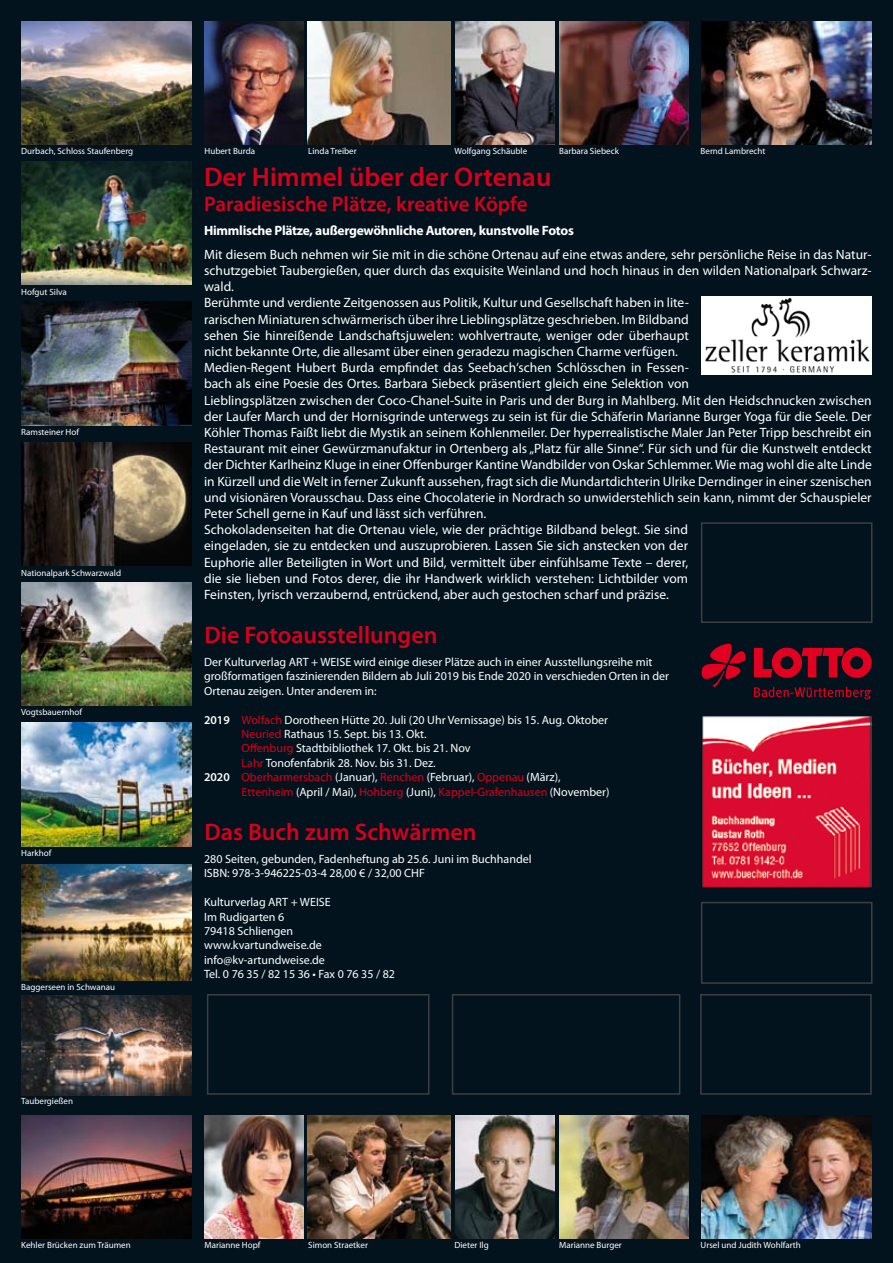
<style>
.page{position:relative;width:893px;height:1263px;background:#03131e}
.page>*{position:absolute;margin:0;border:0;box-sizing:border-box;transform-origin:0 0}
.t1{font:600 27px "Myriad Pro";color:#d5001c}
.t2{font:600 24px "Myriad Pro";color:#d5001c}
.t3{font:600 21px "Myriad Pro";color:#d5001c}
.t4{font:13.5px/16.2px "Myriad Pro";color:#fff}
.t5{font:700 13.5px "Myriad Pro";letter-spacing:-.02em;color:#fff}
.t6{font:12px/14.4px "Myriad Pro";color:#fff}
.t7{font:12px "Myriad Pro";color:#d5001c}
.t8{font:9px "Myriad Pro";color:#fff}
.s1{font-weight:600}
.s2{color:#d5001c}
.s3{font-weight:600;color:#fff}
.s4{color:#fff}
</style>
<div class="page">
<img style="left:21px;top:21px;width:170px;height:124px">
<img style="left:21px;top:1115px;width:170px;height:123px">
<img style="left:204px;top:21px;width:100px;height:124px">
<img style="left:204px;top:1115px;width:100px;height:123px">
<img style="left:308px;top:21px;width:143px;height:124px">
<img style="left:308px;top:1115px;width:143px;height:123px">
<img style="left:455px;top:21px;width:100px;height:124px">
<img style="left:455px;top:1115px;width:100px;height:123px">
<img style="left:559px;top:21px;width:130px;height:124px">
<img style="left:559px;top:1115px;width:130px;height:123px">
<img style="left:702px;top:21px;width:170px;height:124px">
<img style="left:702px;top:1115px;width:170px;height:123px">
<img style="left:21px;top:162px;width:170px;height:123px">
<img style="left:21px;top:302px;width:170px;height:123px">
<img style="left:21px;top:442px;width:170px;height:124px">
<img style="left:21px;top:583px;width:170px;height:123px">
<img style="left:21px;top:723px;width:170px;height:123px">
<img style="left:21px;top:865px;width:170px;height:115px">
<img style="left:21px;top:996px;width:170px;height:99px">
<div style="left:702px;top:296px;width:170px;height:79px;background:#fff"></div>
<img style="left:705px;top:297px;width:165px;height:76px">
<div style="left:701px;top:522px;width:171px;height:101px;border:2px solid #3e3e40"></div>
<div style="left:701px;top:902px;width:171px;height:82px;border:2px solid #3e3e40"></div>
<div style="left:700px;top:994px;width:172px;height:101px;border:2px solid #3e3e40"></div>
<div style="left:452px;top:994px;width:228px;height:101px;border:2px solid #3e3e40"></div>
<div style="left:207px;top:994px;width:222px;height:101px;border:2px solid #3e3e40"></div>
<img style="left:702px;top:716px;width:170px;height:172px">
<svg style="left:754px;top:648px;width:118px;height:30px"></svg>
<svg style="left:702px;top:644px;width:44px;height:43px"></svg>
<svg style="left:754px;top:687px;width:117px;height:12px"></svg>
<p class="t8" style="left:21px;top:145px;width:114px">Durbach, Schloss Staufenberg</p>
<p class="t8" style="left:21px;top:286px;width:47px">Hofgut Silva</p>
<p class="t8" style="left:21px;top:426px;width:59px">Ramsteiner Hof</p>
<p class="t8" style="left:21px;top:567px;width:101px">Nationalpark Schwarzwald</p>
<p class="t8" style="left:21px;top:707px;width:62px">Vogtsbauernhof</p>
<p class="t8" style="left:21px;top:847px;width:32px">Harkhof</p>
<p class="t8" style="left:21px;top:981px;width:95px">Baggerseen in Schwanau</p>
<p class="t8" style="left:21px;top:1096px;width:53px">Taubergießen</p>
<p class="t8" style="left:21px;top:1239px;width:111px">Kehler Brücken zum Träumen</p>
<p class="t8" style="left:205px;top:145px;width:52px">Hubert Burda</p>
<p class="t8" style="left:308px;top:145px;width:50px">Linda Treiber</p>
<p class="t8" style="left:454px;top:145px;width:74px">Wolfgang Schäuble</p>
<p class="t8" style="left:559px;top:145px;width:61px">Barbara Siebeck</p>
<p class="t8" style="left:701px;top:145px;width:66px">Bernd Lambrecht</p>
<h1 class="t1" style="left:204px;top:160px;width:349px">Der Himmel über der Ortenau</h1>
<h3 class="t3" style="left:204px;top:191px;width:325px">Paradiesische Plätze, kreative Köpfe</h3>
<p class="t5" style="left:204px;top:222px;width:371px">Himmlische Plätze, außergewöhnliche Autoren, kunstvolle Fotos</p>
<p class="t4" style="left:204px;top:246px;width:669px">Mit diesem Buch nehmen wir Sie mit in die schöne Ortenau auf eine etwas andere, sehr persönliche Reise in das Natur&shy;schutzgebiet Taubergießen, quer durch das exquisite Weinland und hoch hinaus in den wilden Nationalpark Schwarz&shy;wald.<br>Berühmte und verdiente Zeitgenossen aus Politik, Kultur und Gesellschaft haben in lite-<br>rarischen Miniaturen schwärmerisch über ihre Lieblingsplätze geschrieben. Im Bildband<br>sehen Sie hinreißende Landschaftsjuwelen: wohlvertraute, weniger oder überhaupt<br>nicht bekannte Orte, die allesamt über einen geradezu magischen Charme verfügen.<br>Medien-Regent Hubert Burda empfindet das Seebach‘schen Schlösschen in Fessen-<br>bach als eine Poesie des Ortes. Barbara Siebeck präsentiert gleich eine Selektion von<br>Lieblingsplätzen zwischen der Coco-Chanel-Suite in Paris und der Burg in Mahlberg. Mit den Heidschnucken zwischen der Laufer March und der Hornisgrinde unterwegs zu sein ist für die Schäferin Marianne Burger Yoga für die Seele. Der Köhler Thomas Faißt liebt die Mystik an seinem Kohlenmeiler. Der hyperrealistische Maler Jan Peter Tripp beschreibt ein Restaurant mit einer Gewürzmanufaktur in Ortenberg als „Platz für alle Sinne“. Für sich und für die Kunstwelt entdeckt der Dichter Karlheinz Kluge in einer Offenburger Kantine Wandbilder von Oskar Schlemmer. Wie mag wohl die alte Linde in Kürzell und die Welt in ferner Zukunft aussehen, fragt sich die Mundartdichterin Ulrike Derndinger in einer szenischen und visionären Vorausschau. Dass eine Chocolaterie in Nordrach so unwiderstehlich sein kann, nimmt der Schauspieler Peter Schell gerne in Kauf und lässt sich verführen.<br>Schokoladenseiten hat die Ortenau viele, wie der prächtige Bildband belegt. Sie sind<br>eingeladen, sie zu entdecken und auszuprobieren. Lassen Sie sich anstecken von der<br>Euphorie aller Beteiligten in Wort und Bild, vermittelt über einfühlsame Texte – derer,<br>die sie lieben und Fotos derer, die ihr Handwerk wirklich verstehen: Lichtbilder vom<br>Feinsten, lyrisch verzaubernd, entrückend, aber auch gestochen scharf und präzise.</p>
<h2 class="t2" style="left:204px;top:620px;width:234px">Die Fotoausstellungen</h2>
<p class="t6" style="left:204px;top:655px;width:467px">Der Kulturverlag ART + WEISE wird einige dieser Plätze auch in einer Ausstellungsreihe mit großformatigen faszinierenden Bildern ab Juli 2019 bis Ende 2020 in verschieden Orten in der<br>Ortenau zeigen. Unter anderem in:</p>
<p class="t6" style="left:204px;top:712px;width:406px"><span class="s1">2019</span> <span class="s2">Wolfach</span> Dorotheen Hütte 20. Juli (20 Uhr Vernissage) bis 15. Aug. Oktober</p>
<p class="t6" style="left:242px;top:727px;width:187px"><span class="s2">Neuried</span> Rathaus 15. Sept. bis 13. Okt.</p>
<p class="t6" style="left:242px;top:741px;width:231px"><span class="s2">Offenburg</span> Stadtbibliothek 17. Okt. bis 21. Nov</p>
<p class="t6" style="left:242px;top:755px;width:196px"><span class="s2">Lahr</span> Tonofenfabrik 28. Nov. bis 31. Dez.</p>
<p class="t7" style="left:204px;top:770px;width:358px"><span class="s3">2020</span> Oberharmersbach <span class="s4">(Januar),</span> Renchen <span class="s4">(Februar),</span> Oppenau <span class="s4">(März),</span></p>
<p class="t7" style="left:242px;top:784px;width:369px">Ettenheim <span class="s4">(April / Mai),</span> Hohberg <span class="s4">(Juni),</span> Kappel-Grafenhausen <span class="s4">(November)</span></p>
<h2 class="t2" style="left:204px;top:817px;width:274px">Das Buch zum Schwärmen</h2>
<p class="t6" style="left:204px;top:852px;width:329px">280 Seiten, gebunden, Fadenheftung ab 25.6. Juni im Buchhandel<br>ISBN: 978-3-946225-03-4 28,00 € / 32,00 CHF</p>
<p class="t6" style="left:204px;top:895px;width:193px">Kulturverlag ART + WEISE<br>Im Rudigarten 6<br>79418 Schliengen www.kvartundweise.de info@kv-artundweise.de<br>Tel. 0 76 35 / 82 15 36 • Fax 0 76 35 / 82</p>
<p class="t8" style="left:205px;top:1239px;width:58px">Marianne Hopf</p>
<p class="t8" style="left:308px;top:1239px;width:61px">Simon Straetker</p>
<p class="t8" style="left:454px;top:1239px;width:36px">Dieter Ilg</p>
<p class="t8" style="left:559px;top:1239px;width:64px">Marianne Burger</p>
<p class="t8" style="left:701px;top:1239px;width:102px">Ursel und Judith Wohlfarth</p>
</div>
